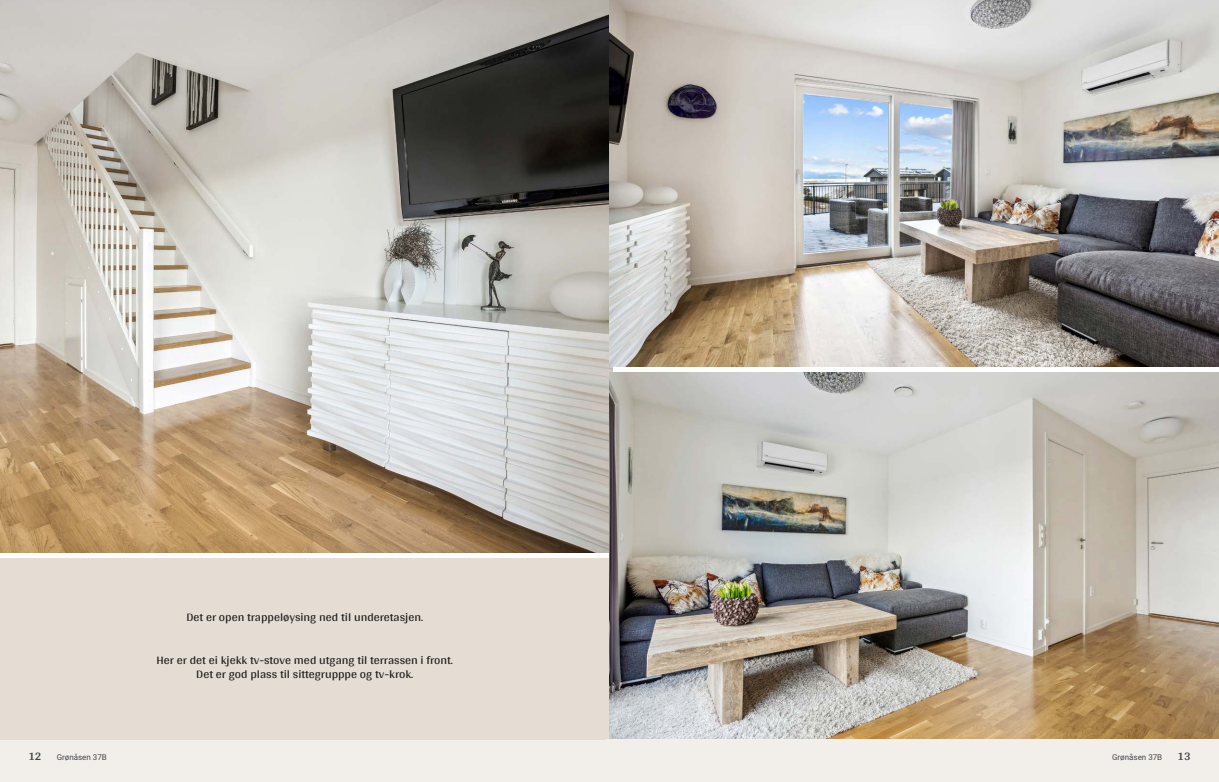
<style>
.page{position:relative;width:1219px;height:782px;background:#fff}
.page>*{position:absolute;margin:0;border:0;box-sizing:border-box;transform-origin:0 0}
.t1{font:12px/14px "Arya";color:#1d1d1b;text-align:center}
.t2{font:700 12px "Arya";color:#414749}
.t3{font:8px "Roboto Vitec";color:#414749}
</style>
<div class="page">
<img style="left:0;top:0;width:612px;height:552px">
<div style="left:0;top:739px;width:612px;height:42px;background:#f2eeea"></div>
<div style="left:0;top:558px;width:612px;height:181px;background:#e5dcd4"></div>
<img style="left:609px;top:0;width:610px;height:367px">
<img style="left:609px;top:372px;width:610px;height:367px">
<div style="left:607px;top:739px;width:612px;height:42px;background:#f2eeea"></div>
<p class="t2" style="left:28px;top:749px;width:15px">12</p>
<p class="t3" style="left:57px;top:751px;width:52px">Grønåsen 37B</p>
<p class="t1" style="left:186px;top:610px;width:238px">Det er open trappeløysing ned til underetasjen.</p>
<p class="t1" style="left:157px;top:652px;width:298px">Her er det ei kjekk tv-stove med utgang til terrassen i front.<br>Det er god plass til sittegrupppe og tv-krok.</p>
<p class="t3" style="left:1112px;top:751px;width:52px">Grønåsen 37B</p>
<p class="t2" style="left:1177px;top:749px;width:15px">13</p>
</div>
